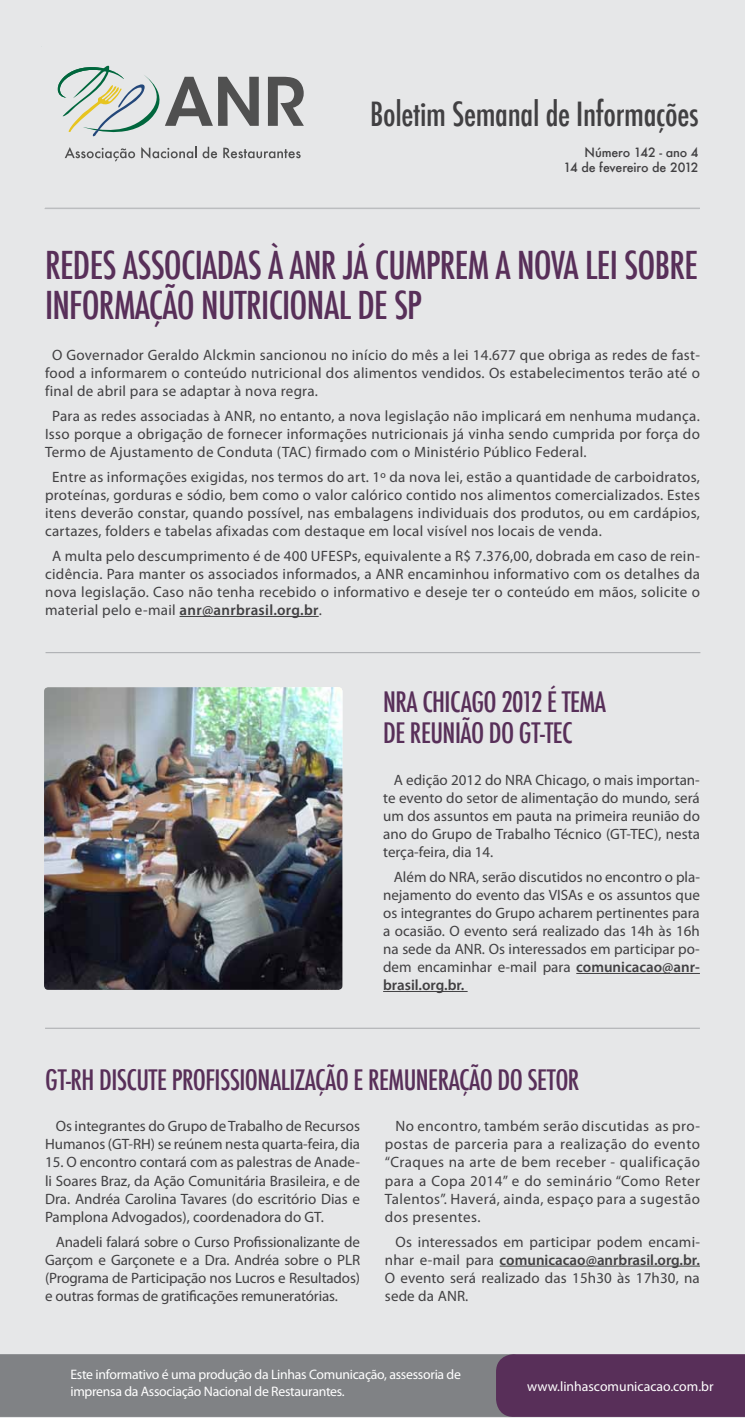
<style>
.page{position:relative;width:745px;height:1418px;background:#fff}
.page>*{position:absolute;margin:0;border:0;box-sizing:border-box;transform-origin:0 0}
.t1{font:500 condensed 37.5px/40px "Futura";letter-spacing:-.02em;color:#582f59}
.t2{font:500 condensed 32.5px "Futura";letter-spacing:-.01em;color:#414042}
.t3{font:500 condensed 27.5px/31.2px "Futura";letter-spacing:-.02em;color:#582f59}
.t4{font:15px/18px "Myriad Pro";letter-spacing:.01em;color:#414042;text-align:justify}
.t5{font:13.75px/16.5px "Myriad Pro";letter-spacing:-.02em;color:#fff}
.t6{font:13.75px "Myriad Pro";color:#fff}
.t7{font:500 12.5px/15px "Futura";letter-spacing:-.01em;color:#414042;text-align:right}
.s1{font-weight:600}
</style>
<div class="page">
<div style="left:0;top:0;width:744px;height:1417px;background:#e6e7e8"></div>
<hr style="left:45px;top:652px;width:655px;height:1px;background:#a7a9ac">
<hr style="left:45px;top:1028px;width:654px;height:1px;background:#a7a9ac">
<svg style="left:0;top:1354px;width:744px;height:62px;background:#736676"></svg>
<hr style="left:45px;top:208px;width:654px;height:1px;background:#bcbec0">
<img style="left:44px;top:687px;width:298px;height:302px">
<hr style="left:499px;top:1265px;width:200px;height:1px;background:#414042">
<hr style="left:576px;top:973px;width:123px;height:1px;background:#414042">
<hr style="left:383px;top:991px;width:84px;height:1px;background:#414042">
<hr style="left:179px;top:616px;width:139px;height:1px;background:#414042">
<svg style="left:57px;top:65px;width:247px;height:96px"></svg>
<h2 class="t2" style="left:370px;top:93px;width:330px">BOLETIM SEMANAL DE INFORMAÇÕES</h2>
<p class="t7" style="left:563px;top:145px;width:137px">Número 142 - ano 4<br>14 de fevereiro de 2012</p>
<h1 class="t1" style="left:45px;top:245px;width:654px">REDES ASSOCIADAS À ANR JÁ CUMPREM A NOVA LEI SOBRE<br>IN FORMAÇÃO NUTRICIONAL DE SP</h1>
<p class="t4" style="left:45px;top:346px;width:656px;text-indent:7px">O Governador Geraldo Alckmin sancionou no início do mês a lei 14.677 que obriga as redes de fast&shy;food a informarem o conteúdo nutricional dos alimentos vendidos. Os estabelecimentos terão até o final de abril para se adaptar à nova regra.</p>
<p class="t4" style="left:45px;top:407px;width:656px;text-indent:7px">Para as redes associadas à ANR, no entanto, a nova legislação não implicará em nenhuma mudança.<br>Isso porque a obrigação de fornecer informações nutricionais já vinha sendo cumprida por força do Termo de Ajustamento de Conduta (TAC) firmado com o Ministério Público Federal.</p>
<p class="t4" style="left:45px;top:468px;width:656px;text-indent:7px">Entre as informações exigidas, nos termos do art. 1º da nova lei, estão a quantidade de carboidratos, proteínas, gorduras e sódio, bem como o valor calórico contido nos alimentos comercializados. Estes itens deverão constar, quando possível, nas embalagens individuais dos produtos, ou em cardápios, cartazes, folders e tabelas afixadas com destaque em local visível nos locais de venda.</p>
<p class="t4" style="left:45px;top:547px;width:656px;text-indent:7px">A multa pelo descumprimento é de 400 UFESPs, equivalente a R$ 7.376,00, dobrada em caso de rein&shy;cidência. Para manter os associados informados, a ANR encaminhou informativo com os detalhes da nova legislação. Caso não tenha recebido o informativo e deseje ter o conteúdo em mãos, solicite o material pelo e-mail <span class="s1">anr@anrbrasil.org.br</span>.</p>
<h3 class="t3" style="left:383px;top:686px;width:224px">NRA CHICAGO 2012 É TEMA<br>DE REUNIÃO DO GT-TEC</h3>
<p class="t4" style="left:383px;top:771px;width:318px;text-indent:11px">A edição 2012 do NRA Chicago, o mais importan&shy;te evento do setor de alimentação do mundo, será um dos assuntos em pauta na primeira reunião do ano do Grupo de Trabalho Técnico (GT-TEC), nesta terça-feira, dia 14.</p>
<p class="t4" style="left:383px;top:868px;width:318px;text-indent:11px">Além do NRA, serão discutidos no encontro o pla&shy;nejamento do evento das VISAs e os assuntos que os integrantes do Grupo acharem pertinentes para a ocasião. O evento será realizado das 14h às 16h na sede da ANR. Os interessados em participar po&shy;dem encaminhar e-mail para <span class="s1">comunicacao@anr&shy;brasil.org.br.</span></p>
<h3 class="t3" style="left:45px;top:1063px;width:531px">GT-RH DISCUTE PROFISSI ONALIZAÇÃO E REMUNERAÇÃO DO SETOR</h3>
<p class="t4" style="left:45px;top:1117px;width:316px;text-align:right">Os integrantes do Grupo de Trabalho de Recursos<br>Humanos (GT-RH) se reúnem nesta quarta-feira, dia</p>
<p class="t4" style="left:45px;top:1153px;width:316px">15. O encontro contará com as palestras de Anade&shy;li Soares Braz, da Ação Comunitária Brasileira, e de Dra. Andréa Carolina Tavares (do escritório Dias e Pamplona Advogados), coordenadora do GT.</p>
<p class="t4" style="left:45px;top:1232px;width:316px;text-indent:11px">Anadeli falará sobre o Curso Profissionalizante de Garçom e Garçonete e a Dra. Andréa sobre o PLR (Programa de Participação nos Lucros e Resultados) e outras formas de gratificações remuneratórias.</p>
<p class="t4" style="left:384px;top:1117px;width:316px;text-indent:11px">No encontro, também serão discutidas as pro&shy;postas de parceria para a realização do evento “Craques na arte de bem receber - qualificação para a Copa 2014” e do seminário “Como Reter Talentos”. Haverá, ainda, espaço para a sugestão dos presentes.</p>
<p class="t4" style="left:384px;top:1232px;width:316px;text-indent:11px">Os interessados em participar podem encami&shy;nhar e-mail para <span class="s1">comunicacao@anrbrasil.org.br.<br></span>O evento será realizado das 15h30 às 17h30, na sede da ANR.</p>
<p class="t5" style="left:70px;top:1366px;width:392px">Este informativo é uma produção da Linhas Comunicação, assessoria de imprensa da Associação Nacional de Restaurantes.</p>
<p class="t6" style="left:526px;top:1378px;width:188px">www.linhascomunicacao.com.br</p>
</div>
